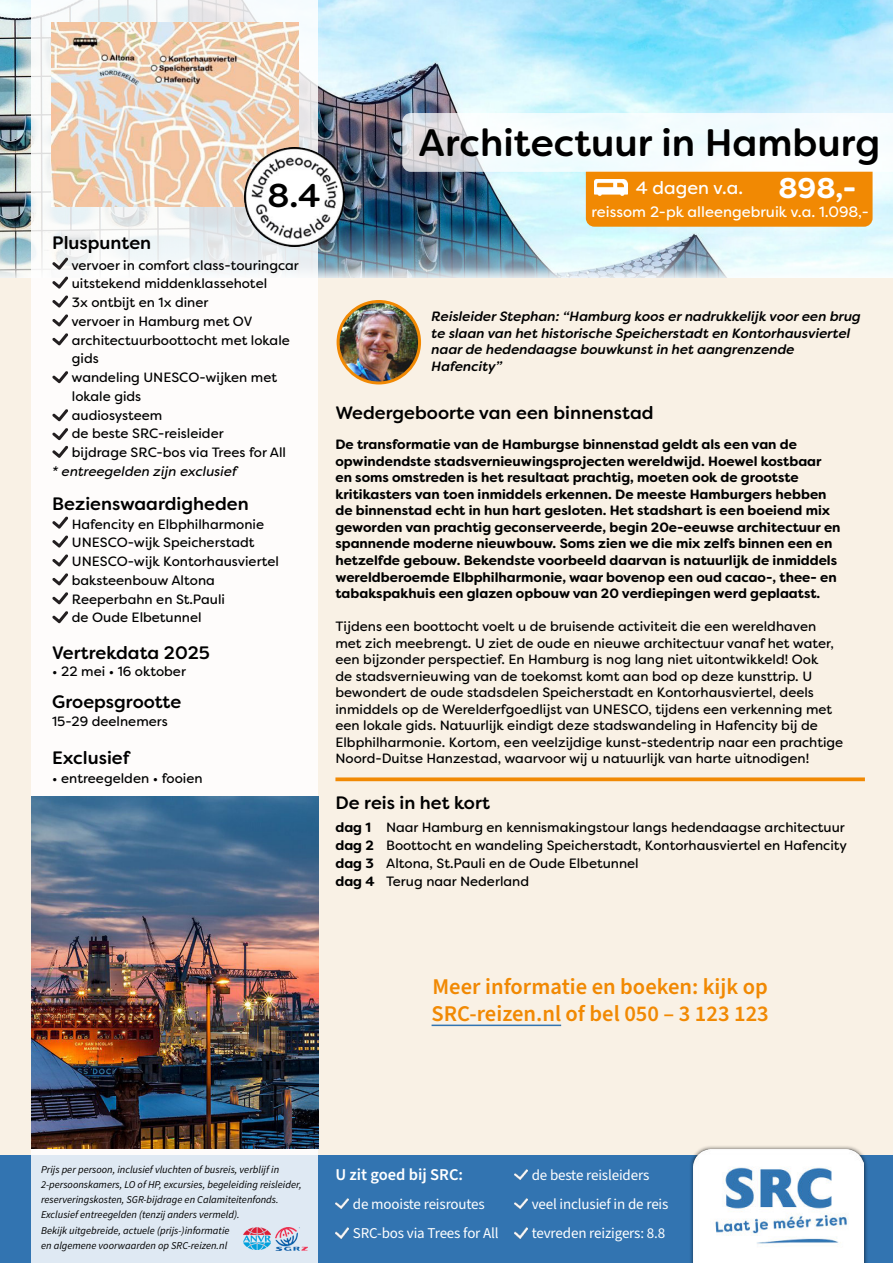
<style>
.page{position:relative;width:893px;height:1263px;background:#fff}
.page>*{position:absolute;margin:0;border:0;box-sizing:border-box;transform-origin:0 0}
.t1{font:500 38.25px "Filson Soft";color:#000}
.t2{font:500 33px "Filson Soft";color:#000}
.t3{font:600 22.5px/27px "Source Sans Pro";color:#f18903}
.t4{font:500 18px "Filson Soft";color:#000}
.t5{font:18px "Filson Soft";color:#fff}
.t6{font:600 16.5px "Source Sans Pro";color:#fff}
.t7{font:15px "Source Sans Pro";letter-spacing:-.01em;color:#fff}
.t8{font:15px "Filson Soft";color:#fff}
.t9{font:13.5px/18.8px "Filson Soft";color:#000}
.t10{font:700 13.5px/16.5px "Filson Soft";color:#000}
.t11{font:italic 500 13.5px/16.5px "Filson Soft";color:#000}
.t12{font:italic 13.5px "Filson Soft";color:#000}
.t13{font:italic 10.5px "Source Sans Variable";color:#000}
.s1{font-weight:700;font-size:28.5px}
</style>
<div class="page">
<img style="left:0;top:0;width:893px;height:278px">
<div style="left:0;top:279px;width:893px;height:876px;background:#f9f1e5"></div>
<div style="left:0;top:1155px;width:893px;height:108px;background:#3274b1"></div>
<div style="left:689px;top:1145px;width:179px;height:118px;background:#000;opacity:.7"></div>
<img style="left:693px;top:1149px;width:171px;height:114px">
<svg style="left:32px;top:0;width:286px;height:1263px;background:#f7f7f8"></svg>
<img style="left:243px;top:1228px;width:27px;height:22px">
<img style="left:275px;top:1228px;width:32px;height:22px">
<svg style="left:515px;top:1228px;width:12px;height:10px"></svg>
<svg style="left:515px;top:1199px;width:12px;height:10px"></svg>
<svg style="left:515px;top:1169px;width:12px;height:10px"></svg>
<svg style="left:335px;top:1228px;width:13px;height:10px"></svg>
<svg style="left:335px;top:1199px;width:13px;height:10px"></svg>
<hr style="left:432px;top:1024px;width:129px;height:2px;background:#3274b1">
<svg style="left:335px;top:777px;width:530px;height:4px;background:#f1951d"></svg>
<img style="left:338px;top:303px;width:82px;height:80px">
<div style="left:337px;top:300px;width:84px;height:84px;border:3px solid #f18903;border-radius:50%"></div>
<img style="left:32px;top:796px;width:286px;height:352px">
<svg style="left:52px;top:611px;width:16px;height:12px"></svg>
<svg style="left:52px;top:592px;width:16px;height:12px"></svg>
<svg style="left:52px;top:573px;width:16px;height:12px"></svg>
<svg style="left:52px;top:554px;width:16px;height:12px"></svg>
<svg style="left:52px;top:535px;width:16px;height:12px"></svg>
<svg style="left:52px;top:517px;width:16px;height:11px"></svg>
<svg style="left:52px;top:446px;width:16px;height:12px"></svg>
<svg style="left:52px;top:428px;width:16px;height:12px"></svg>
<svg style="left:52px;top:409px;width:16px;height:12px"></svg>
<svg style="left:52px;top:371px;width:16px;height:12px"></svg>
<svg style="left:52px;top:333px;width:16px;height:12px"></svg>
<svg style="left:52px;top:314px;width:16px;height:12px"></svg>
<svg style="left:52px;top:296px;width:16px;height:11px"></svg>
<svg style="left:52px;top:276px;width:16px;height:13px"></svg>
<svg style="left:52px;top:258px;width:16px;height:11px"></svg>
<img style="left:51px;top:22px;width:247px;height:185px">
<img style="left:244px;top:147px;width:100px;height:100px">
<svg style="left:402px;top:113px;width:491px;height:114px"></svg>
<h3 class="t4" style="left:52px;top:231px;width:100px">Pluspunten</h3>
<h2 class="t2" style="left:268px;top:174px;width:55px">8.4</h2>
<p class="t9" style="left:71px;top:255px;width:229px">vervoer in comfort class-touringcar uitstekend middenklassehotel<br>3x ontbijt en 1x diner<br>vervoer in Hamburg met OV architectuurboottocht met lokale gids<br>wandeling UNESCO-wijken met lokale gids<br>audiosysteem<br>de beste SRC-reisleider<br>bijdrage SRC-bos via Trees for All</p>
<p class="t12" style="left:52px;top:463px;width:186px">* entreegelden zijn exclusief</p>
<h3 class="t4" style="left:52px;top:492px;width:198px">Bezienswaardigheden</h3>
<p class="t9" style="left:72px;top:514px;width:209px">Hafencity en Elbphilharmonie<br>UNESCO-wijk Speicherstadt<br>UNESCO-wijk Kontorhausviertel baksteenbouw Altona<br>Reeperbahn en St.Pauli<br>de Oude Elbetunnel</p>
<h3 class="t4" style="left:52px;top:641px;width:159px">Vertrekdata 2025</h3>
<p class="t9" style="left:52px;top:662px;width:135px">• 22 mei • 16 oktober</p>
<h3 class="t4" style="left:52px;top:690px;width:131px">Groepsgrootte</h3>
<p class="t9" style="left:52px;top:712px;width:117px">15-29 deelnemers</p>
<h3 class="t4" style="left:52px;top:746px;width:79px">Exclusief</h3>
<p class="t9" style="left:52px;top:769px;width:152px">• entreegelden • fooien</p>
<h1 class="t1" style="left:419px;top:118px;width:463px">Architectuur in Hamburg</h1>
<h3 class="t5" style="left:636px;top:176px;width:222px">4 dagen v.a. <span class="s1">898,-</span></h3>
<p class="t8" style="left:592px;top:202px;width:279px">reissom 2-pk alleengebruik v.a. 1.098,-</p>
<p class="t11" style="left:432px;top:308px;width:431px">Reisleider Stephan: “Hamburg koos er nadrukkelijk voor een brug te slaan van het historische Speicherstadt en Kontorhausviertel naar de hedendaagse bouwkunst in het aangrenzende Hafencity”</p>
<h3 class="t4" style="left:335px;top:401px;width:320px">Wedergeboorte van een binnenstad</h3>
<p class="t10" style="left:335px;top:437px;width:507px">De transformatie van de Hamburgse binnenstad geldt als een van de opwindendste stadsvernieuwingsprojecten wereldwijd. Hoewel kostbaar en soms omstreden is het resultaat prachtig, moeten ook de grootste kritikasters van toen inmiddels erkennen. De meeste Hamburgers hebben de binnenstad echt in hun hart gesloten. Het stadshart is een boeiend mix geworden van prachtig geconserveerde, begin 20e-eeuwse architectuur en spannende moderne nieuwbouw. Soms zien we die mix zelfs binnen een en hetzelfde gebouw. Bekendste voorbeeld daarvan is natuurlijk de inmiddels wereldberoemde Elbphilharmonie, waar bovenop een oud cacao-, thee- en tabakspakhuis een glazen opbouw van 20 verdiepingen werd geplaatst.</p>
<p class="t9" style="left:335px;top:618px;width:509px;line-height:16.5px">Tijdens een boottocht voelt u de bruisende activiteit die een wereldhaven met zich meebrengt. U ziet de oude en nieuwe architectuur vanaf het water, een bijzonder perspectief. En Hamburg is nog lang niet uitontwikkeld! Ook<br>de stadsvernieuwing van de toekomst komt aan bod op deze kunsttrip. U bewondert de oude stadsdelen Speicherstadt en Kontorhausviertel, deels inmiddels op de Werelderfgoedlijst van UNESCO, tijdens een verkenning met een lokale gids. Natuurlijk eindigt deze stadswandeling in Hafencity bij de Elbphilharmonie. Kortom, een veelzijdige kunst-stedentrip naar een prachtige Noord-Duitse Hanzestad, waarvoor wij u natuurlijk van harte uitnodigen!</p>
<h3 class="t4" style="left:335px;top:791px;width:156px">De reis in het kort</h3>
<p class="t10" style="left:335px;top:819px;width:41px;line-height:18px">dag 1 dag 2 dag 3 dag 4</p>
<p class="t9" style="left:386px;top:818px;width:462px;line-height:18px">Naar Hamburg en kennismakingstour langs hedendaagse architectuur Boottocht en wandeling Speicherstadt, Kontorhausviertel en Hafencity Altona, St.Pauli en de Oude Elbetunnel<br>Terug naar Nederland</p>
<h3 class="t3" style="left:432px;top:973px;width:339px">Meer informatie en boeken: kijk op<br>SRC-reizen.nl of bel 050 – 3 123 123</h3>
<p class="t13" style="left:41px;top:1163px;width:240px">Prijs per persoon, inclusief vluchten of busreis, verblijf in</p>
<p class="t13" style="left:41px;top:1178px;width:262px">2-persoonskamers, LO of HP, excursies, begeleiding reisleider,</p>
<p class="t13" style="left:41px;top:1193px;width:239px">reserveringskosten, SGR-bijdrage en Calamiteitenfonds.</p>
<p class="t13" style="left:41px;top:1208px;width:200px">Exclusief entreegelden (tenzij anders vermeld).</p>
<p class="t13" style="left:41px;top:1223px;width:190px">Bekijk uitgebreide, actuele (prijs-)informatie</p>
<p class="t13" style="left:41px;top:1238px;width:188px">en algemene voorwaarden op SRC-reizen.nl</p>
<p class="t6" style="left:335px;top:1163px;width:129px">U zit goed bij SRC:</p>
<p class="t7" style="left:532px;top:1164px;width:119px">de beste reisleiders</p>
<p class="t7" style="left:353px;top:1194px;width:133px">de mooiste reisroutes</p>
<p class="t7" style="left:532px;top:1194px;width:138px">veel inclusief in de reis</p>
<p class="t7" style="left:353px;top:1223px;width:147px">SRC-bos via Trees for All</p>
<p class="t7" style="left:532px;top:1223px;width:135px">tevreden reizigers: 8.8</p>
</div>
